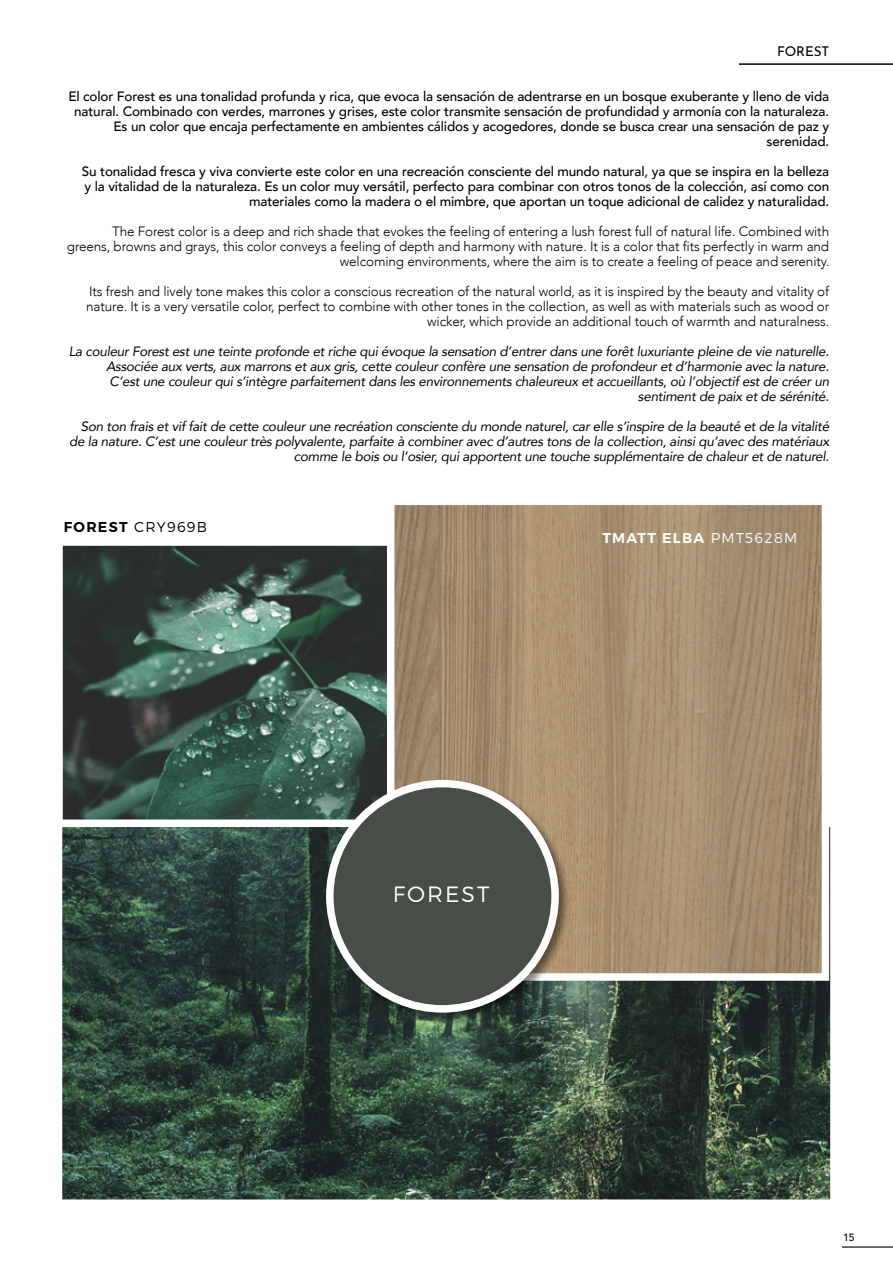
<style>
.page{position:relative;width:893px;height:1263px;background:#fff}
.page>*{position:absolute;margin:0;border:0;box-sizing:border-box;transform-origin:0 0}
.t1{font:300 22.05px "Montserrat";letter-spacing:.09em;color:#fff}
.t2{font:600 14.25px "Montserrat";letter-spacing:.09em;color:#fff}
.t3{font:300 14.25px "Montserrat";letter-spacing:.09em;color:#000}
.t4{font:italic 13.5px/15px "Avenir";letter-spacing:-.02em;color:#000;text-align:right}
.t5{font:500 13.5px/15px "Avenir";letter-spacing:-.01em;color:#000;text-align:right}
.t6{font:300 13.5px/15px "Avenir";letter-spacing:-.01em;color:#000;text-align:right}
.t7{font:13.5px "Josefin Sans";letter-spacing:-.01em;color:#000}
.t8{font:500 10.5px "Avenir";color:#000}
.s1{font-weight:600}
.s2{font-weight:300}
</style>
<div class="page">
<hr style="left:842px;top:1246px;width:51px;height:1px;background:#000">
<hr style="left:739px;top:63px;width:154px;height:2px;background:#000">
<img style="left:64px;top:547px;width:323px;height:272px">
<div style="left:55px;top:538px;width:554px;height:367px;border:8px solid #fff"></div>
<img style="left:64px;top:828px;width:765px;height:370px">
<div style="left:55px;top:819px;width:783px;height:388px;border:8px solid #fff"></div>
<img style="left:396px;top:506px;width:424px;height:466px">
<div style="left:387px;top:497px;width:442px;height:484px;border:8px solid #fff"></div>
<div style="left:324px;top:778px;width:247px;height:247px;background:#000;opacity:.49"></div>
<div style="left:330px;top:784px;width:225px;height:225px;background:#474e45;border-radius:50%"></div>
<div style="left:326px;top:780px;width:233px;height:233px;border:8px solid #fff;border-radius:50%"></div>
<p class="t7" style="left:777px;top:40px;width:54px">FOREST</p>
<p class="t5" style="left:68px;top:88px;width:762px">El color Forest es una tonalidad profunda y rica, que evoca la sensación de adentrarse en un bosque exuberante y lleno de vida natural. Combinado con verdes, marrones y grises, este color transmite sensación de profundidad y armonía con la naturaleza.<br>Es un color que encaja perfectamente en ambientes cálidos y acogedores, donde se busca crear una sensación de paz y serenidad.</p>
<p class="t5" style="left:82px;top:163px;width:749px">Su tonalidad fresca y viva convierte este color en una recreación consciente del mundo natural, ya que se inspira en la belleza y la vitalidad de la naturaleza. Es un color muy versátil, perfecto para combinar con otros tonos de la colección, así como con materiales como la madera o el mimbre, que aportan un toque adicional de calidez y naturalidad.</p>
<p class="t6" style="left:67px;top:224px;width:764px">The Forest color is a deep and rich shade that evokes the feeling of entering a lush forest full of natural life. Combined with greens, browns and grays, this color conveys a feeling of depth and harmony with nature. It is a color that fits perfectly in warm and welcoming environments, where the aim is to create a feeling of peace and serenity.</p>
<p class="t6" style="left:86px;top:284px;width:744px">Its fresh and lively tone makes this color a conscious recreation of the natural world, as it is inspired by the beauty and vitality of nature. It is a very versatile color, perfect to combine with other tones in the collection, as well as with materials such as wood or wicker, which provide an additional touch of warmth and naturalness.</p>
<p class="t4" style="left:69px;top:344px;width:762px">La couleur Forest est une teinte profonde et riche qui évoque la sensation d’entrer dans une forêt luxuriante pleine de vie naturelle.<br>Associée aux verts, aux marrons et aux gris, cette couleur confère une sensation de profondeur et d’harmonie avec la nature.<br>C’est une couleur qui s’intègre parfaitement dans les environnements chaleureux et accueillants, où l’objectif est de créer un sentiment de paix et de sérénité.</p>
<p class="t4" style="left:69px;top:419px;width:762px">Son ton frais et vif fait de cette couleur une recréation consciente du monde naturel, car elle s’inspire de la beauté et de la vitalité de la nature. C’est une couleur très polyvalente, parfaite à combiner avec d’autres tons de la collection, ainsi qu’avec des matériaux comme le bois ou l’osier, qui apportent une touche supplémentaire de chaleur et de naturel.</p>
<p class="t3" style="left:64px;top:518px;width:145px"><span class="s1">FOREST</span> CRY969B</p>
<p class="t2" style="left:602px;top:529px;width:196px">TMATT ELBA <span class="s2">PMT5628M</span></p>
<h1 class="t1" style="left:393px;top:881px;width:98px">FOREST</h1>
<p class="t8" style="left:843px;top:1228px;width:13px">15</p>
</div>
